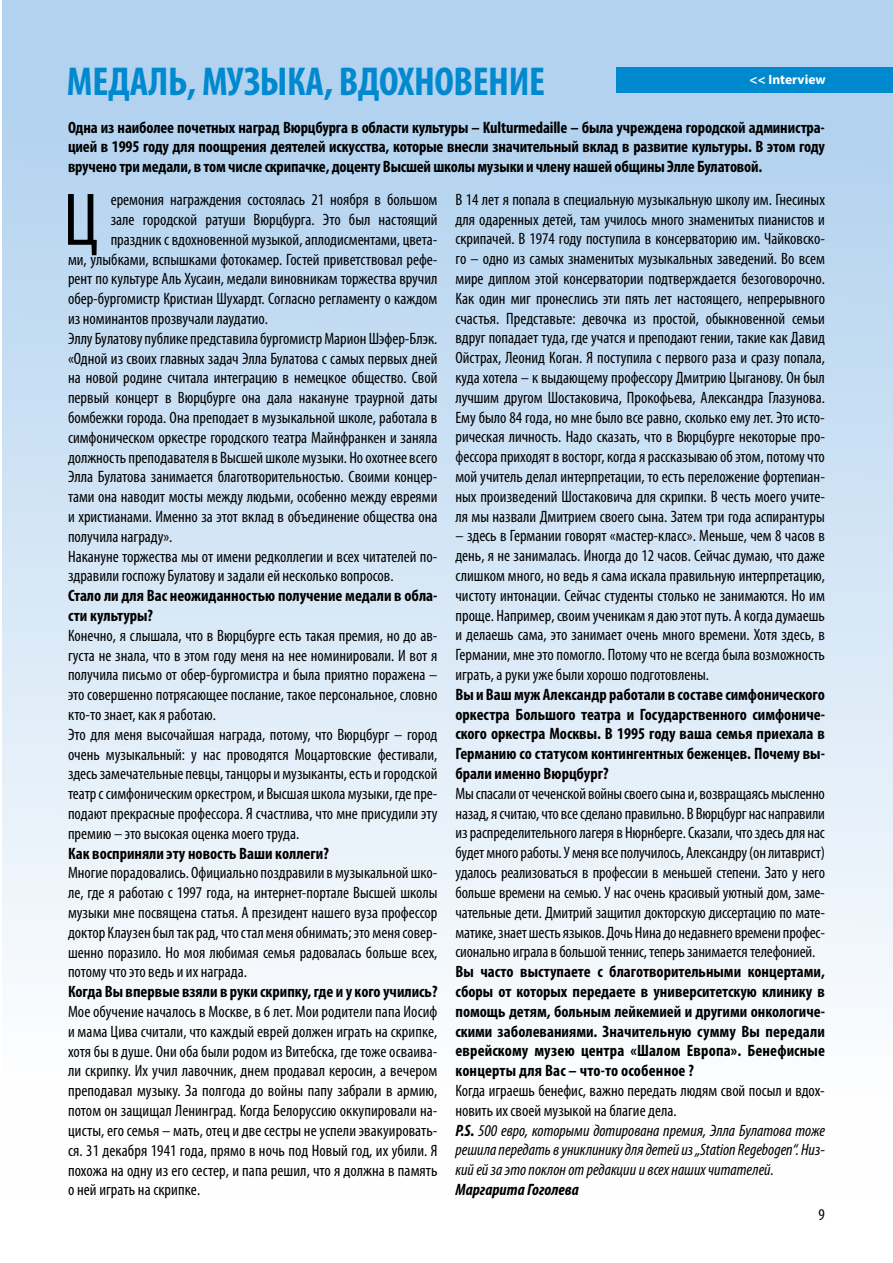
<style>
.page{position:relative;width:893px;height:1263px;background:#fff}
.page>*{position:absolute;margin:0;border:0;box-sizing:border-box;transform-origin:0 0}
.t1{font:condensed 75.3px "Myriad Pro";color:#000}
.t2{font:700 condensed 40.5px "Myriad Pro";letter-spacing:-.01em;color:#0089cf}
.t3{font:condensed 16.5px/19.8px "Myriad Pro";color:#000;text-align:justify}
.t4{font:700 condensed 16.5px/19.8px "Myriad Pro";color:#000;text-align:justify}
.t5{font:italic condensed 16.5px/19.8px "Myriad Pro";color:#000}
.t6{font:italic 700 condensed 16.5px "Myriad Pro";color:#000}
.t7{font:700 13.5px "Myriad Pro";color:#fff}
.s1{font-style:normal}
.s2{font-weight:700}
</style>
<div class="page">
<div style="left:2px;top:0;width:891px;height:1198px;background:linear-gradient(to bottom,#abceed,#fff)"></div>
<div style="left:616px;top:68px;width:277px;height:25px;background:#0089cf"></div>
<h2 class="t2" style="left:67px;top:59px;width:480px">МЕДАЛЬ, МУЗЫКА, ВДОХНОВЕНИЕ</h2>
<p class="t4" style="left:68px;top:117px;width:758px">Одна из наиболее почетных наград Вюрцбурга в области культуры – Kulturmedaille – была учреждена городской администра&shy;цией в 1995 году для поощрения деятелей искусства, которые внесли значительный вклад в развитие культуры. В этом году вручено три медали, в том числе скрипачке, доценту Высшей школы музыки и члену нашей общины Элле Булатовой.</p>
<p class="t7" style="left:750px;top:71px;width:78px">&lt;&lt; Interview</p>
<h1 class="t1" style="left:64px;top:179px;width:37px">Ц</h1>
<p class="t3" style="left:111px;top:190px;width:328px">еремония награждения состоялась 21 ноября в большом</p>
<p class="t3" style="left:111px;top:210px;width:328px">зале городской ратуши Вюрцбурга. Это был настоящий</p>
<p class="t3" style="left:111px;top:230px;width:328px">праздник с вдохновенной музыкой, аплодисментами, цвета-</p>
<p class="t3" style="left:68px;top:250px;width:371px">ми, улыбками, вспышками фотокамер. Гостей приветствовал рефе-</p>
<p class="t3" style="left:68px;top:269px;width:371px">рент по культуре Аль Хусаин, медали виновникам торжества вручил</p>
<p class="t3" style="left:68px;top:289px;width:371px">обер-бургомистр Кристиан Шухардт. Согласно регламенту о каждом</p>
<p class="t3" style="left:68px;top:309px;width:201px">из номинантов прозвучали лаудатио.</p>
<p class="t3" style="left:68px;top:329px;width:371px">Эллу Булатову публике представила бургомистр Марион Шэфер-Блэк.</p>
<p class="t3" style="left:68px;top:349px;width:371px">«Одной из своих главных задач Элла Булатова с самых первых дней</p>
<p class="t3" style="left:68px;top:368px;width:371px">на новой родине считала интеграцию в немецкое общество. Свой</p>
<p class="t3" style="left:68px;top:388px;width:371px">первый концерт в Вюрцбурге она дала накануне траурной даты</p>
<p class="t3" style="left:68px;top:408px;width:371px">бомбежки города. Она преподает в музыкальной школе, работала в</p>
<p class="t3" style="left:68px;top:428px;width:371px">симфоническом оркестре городского театра Майнфранкен и заняла</p>
<p class="t3" style="left:68px;top:448px;width:371px">должность преподавателя в Высшей школе музыки. Но охотнее всего</p>
<p class="t3" style="left:68px;top:467px;width:371px">Элла Булатова занимается благотворительностью. Своими концер-</p>
<p class="t3" style="left:68px;top:487px;width:371px">тами она наводит мосты между людьми, особенно между евреями</p>
<p class="t3" style="left:68px;top:507px;width:371px">и христианами. Именно за этот вклад в объединение общества она</p>
<p class="t3" style="left:68px;top:527px;width:106px">получила награду».</p>
<p class="t3" style="left:68px;top:547px;width:371px">Накануне торжества мы от имени редколлегии и всех читателей по-</p>
<p class="t3" style="left:68px;top:566px;width:327px">здравили госпожу Булатову и задали ей несколько вопросов.</p>
<p class="t4" style="left:68px;top:586px;width:371px">Стало ли для Вас неожиданностью получение медали в обла&shy;сти культуры?</p>
<p class="t3" style="left:68px;top:626px;width:371px;text-align:left">Конечно, я слышала, что в Вюрцбурге есть такая премия, но до ав&shy;густа не знала, что в этом году меня на нее номинировали. И вот я получила письмо от обер-бургомистра и была приятно поражена – это совершенно потрясающее послание, такое персональное, словно кто-то знает, как я работаю.<br>Это для меня высочайшая награда, потому, что Вюрцбург – город очень музыкальный: у нас проводятся Моцартовские фестивали, здесь замечательные певцы, танцоры и музыканты, есть и городской театр с симфоническим оркестром, и Высшая школа музыки, где пре&shy;подают прекрасные профессора. Я счастлива, что мне присудили эту премию – это высокая оценка моего труда.</p>
<p class="t4" style="left:68px;top:843px;width:262px">Как восприняли эту новость Ваши коллеги?</p>
<p class="t3" style="left:68px;top:863px;width:371px">Многие порадовались. Официально поздравили в музыкальной шко&shy;ле, где я работаю с 1997 года, на интернет-портале Высшей школы музыки мне посвящена статья. А президент нашего вуза профессор доктор Клаузен был так рад, что стал меня обнимать; это меня совер&shy;шенно поразило. Но моя любимая семья радовалась больше всех, потому что это ведь и их награда.</p>
<p class="t4" style="left:68px;top:982px;width:371px">Когда Вы впервые взяли в руки скрипку, где и у кого учились?</p>
<p class="t3" style="left:68px;top:1002px;width:371px">Мое обучение началось в Москве, в 6 лет. Мои родители папа Иосиф и мама Цива считали, что каждый еврей должен играть на скрипке, хотя бы в душе. Они оба были родом из Витебска, где тоже осваива&shy;ли скрипку. Их учил лавочник, днем продавал керосин, а вечером преподавал музыку. За полгода до войны папу забрали в армию, потом он защищал Ленинград. Когда Белоруссию оккупировали на&shy;цисты, его семья – мать, отец и две сестры не успели эвакуировать&shy;ся. 31 декабря 1941 года, прямо в ночь под Новый год, их убили. Я похожа на одну из его сестер, и папа решил, что я должна в память о ней играть на скрипке.</p>
<p class="t3" style="left:455px;top:190px;width:371px">В 14 лет я попала в специальную музыкальную школу им. Гнесиных для одаренных детей, там училось много знаменитых пианистов и скрипачей. В 1974 году поступила в консерваторию им. Чайковско&shy;го – одно из самых знаменитых музыкальных заведений. Во всем мире диплом этой консерватории подтверждается безоговорочно.<br>Как один миг пронеслись эти пять лет настоящего, непрерывного счастья. Представьте: девочка из простой, обыкновенной семьи вдруг попадает туда, где учатся и преподают гении, такие как Давид Ойстрах, Леонид Коган. Я поступила с первого раза и сразу попала, куда хотела – к выдающему профессору Дмитрию Цыганову. Он был лучшим другом Шостаковича, Прокофьева, Александра Глазунова.<br>Ему было 84 года, но мне было все равно, сколько ему лет. Это исто&shy;рическая личность. Надо сказать, что в Вюрцбурге некоторые про&shy;фессора приходят в восторг, когда я рассказываю об этом, потому что мой учитель делал интерпретации, то есть переложение фортепиан&shy;ных произведений Шостаковича для скрипки. В честь моего учите&shy;ля мы назвали Дмитрием своего сына. Затем три года аспирантуры</p>
<p class="t3" style="left:455px;top:526px;width:371px">– здесь в Германии говорят «мастер-класс». Меньше, чем 8 часов в день, я не занималась. Иногда до 12 часов. Сейчас думаю, что даже слишком много, но ведь я сама искала правильную интерпретацию, чистоту интонации. Сейчас студенты столько не занимаются. Но им проще. Например, своим ученикам я даю этот путь. А когда думаешь и делаешь сама, это занимает очень много времени. Хотя здесь, в Германии, мне это помогло. Потому что не всегда была возможность играть, а руки уже были хорошо подготовлены.</p>
<p class="t4" style="left:455px;top:685px;width:371px">Вы и Ваш муж Александр работали в составе симфонического оркестра Большого театра и Государственного симфониче&shy;ского оркестра Москвы. В 1995 году ваша семья приехала в Германию со статусом контингентных беженцев. Почему вы&shy;брали именно Вюрцбург?</p>
<p class="t3" style="left:455px;top:784px;width:371px">Мы спасали от чеченской войны своего сына и, возвращаясь мысленно назад, я считаю, что все сделано правильно. В Вюрцбург нас направили из распределительного лагеря в Нюрнберге. Сказали, что здесь для нас будет много работы. У меня все получилось, Александру (он литаврист) удалось реализоваться в профессии в меньшей степени. Зато у него больше времени на семью. У нас очень красивый уютный дом, заме&shy;чательные дети. Дмитрий защитил докторскую диссертацию по мате&shy;матике, знает шесть языков. Дочь Нина до недавнего времени профес&shy;сионально играла в большой теннис, теперь занимается телефонией.</p>
<p class="t4" style="left:455px;top:962px;width:371px">Вы часто выступаете с благотворительными концертами, сборы от которых передаете в университетскую клинику в помощь детям, больным лейкемией и другими онкологиче&shy;скими заболеваниями. Значительную сумму Вы передали еврейскому музею центра «Шалом Европа». Бенефисные концерты для Вас – что-то особенное ?</p>
<p class="t5" style="left:455px;top:1081px;width:371px"><span class="s1">Когда играешь бенефис, важно передать людям свой посыл и вдох&shy;новить их своей музыкой на благие дела.<br></span><span class="s2">P.S.</span> 500 евро, которыми дотирована премия, Элла Булатова тоже решила передать в униклинику для детей из „Station Regebogen“. Низ&shy;кий ей за это поклон от редакции и всех наших читателей.</p>
<p class="t6" style="left:455px;top:1181px;width:125px">Маргарита Гоголева</p>
<p class="t3" style="left:819px;top:1205px;width:8px">9</p>
</div>
